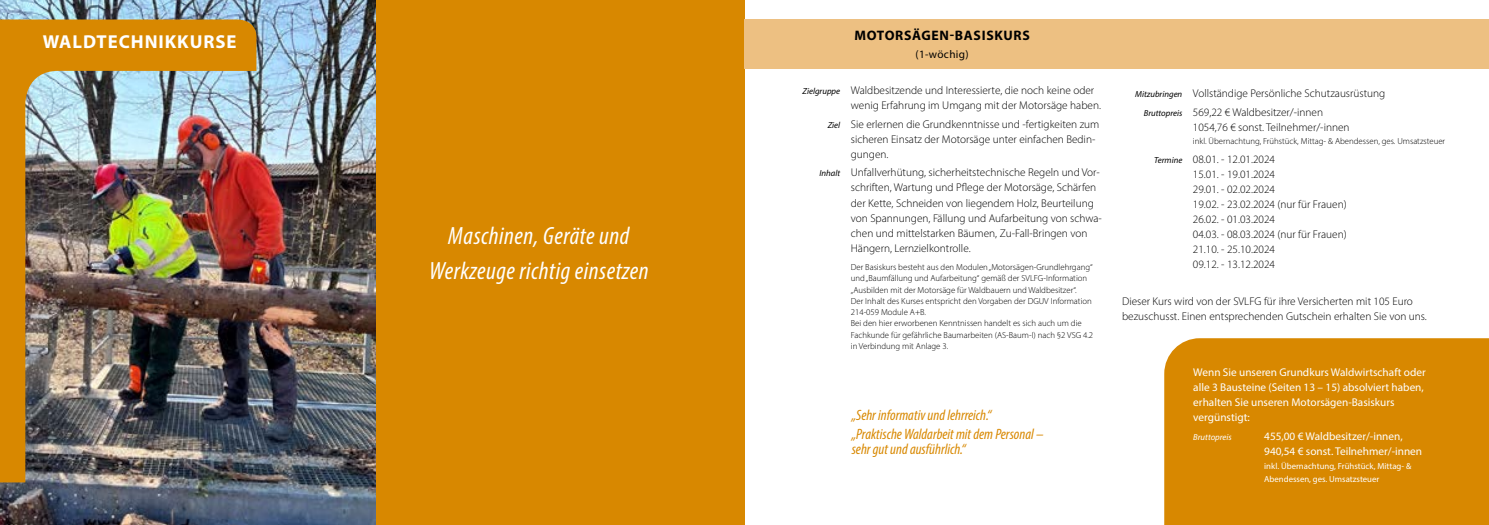
<style>
.page{position:relative;width:1489px;height:525px;background:#fff}
.page>*{position:absolute;margin:0;border:0;box-sizing:border-box;transform-origin:0 0}
.t1{font:italic condensed 25px/35px "Myriad Pro";letter-spacing:.02em;color:#fff;text-align:center}
.t2{font:700 18.75px "Myriad Pro";letter-spacing:.05em;color:#fff}
.t3{font:italic condensed 15px/18.5px "Myriad Pro";color:#d88800}
.t4{font:700 13.75px "Myriad Pro";letter-spacing:.05em;color:#000}
.t5{font:300 11.25px/15px "Myriad Pro";color:#000}
.t6{font:11.25px/15px "Myriad Pro";color:#fff}
.t7{font:11.25px "Myriad Pro";letter-spacing:.03em;color:#000}
.t8{font:300 8.75px/11.2px "Myriad Pro";color:#000}
.t9{font:8.75px/13.8px "Myriad Pro";color:#fff}
.t10{font:italic 8.75px "Myriad Pro";color:#fff}
.s1{font-weight:400;font-style:italic;font-size:8.75px}
</style>
<div class="page">
<div style="left:367px;top:0;width:377px;height:524px;background:#d88800"></div>
<img style="left:0;top:0;width:376px;height:524px">
<img style="left:0;top:19px;width:256px;height:463px">
<div style="left:744px;top:19px;width:744px;height:50px;background:#edc082"></div>
<div style="left:1164px;top:338px;width:324px;height:186px;background:#d88800"></div>
<h2 class="t2" style="left:43px;top:29px;width:195px">WALDTECHNIKKURSE</h2>
<h1 class="t1" style="left:429px;top:218px;width:221px">Maschinen, Geräte und<br>Werkzeuge richtig einsetzen</h1>
<p class="t4" style="left:854px;top:27px;width:177px">MOTORSÄGEN-BASISKURS</p>
<p class="t7" style="left:915px;top:47px;width:55px">(1-wöchig)</p>
<p class="t5" style="left:850px;top:83px;width:252px;text-indent:-48px"><span class="s1">Zielgruppe</span> Waldbesitzende und Interessierte, die noch keine oder wenig Erfahrung im Umgang mit der Motorsäge haben.</p>
<p class="t5" style="left:850px;top:116px;width:250px;text-indent:-23px"><span class="s1">Ziel</span> Sie erlernen die Grundkenntnisse und -fertigkeiten zum sicheren Einsatz der Motorsäge unter einfachen Bedin&shy;gungen.</p>
<p class="t5" style="left:850px;top:165px;width:252px;text-indent:-31px"><span class="s1">Inhalt</span> Unfallverhütung, sicherheitstechnische Regeln und Vor&shy;schriften, Wartung und Pflege der Motorsäge, Schärfen der Kette, Schneiden von liegendem Holz, Beurteilung von Spannungen, Fällung und Aufarbeitung von schwa&shy;chen und mittelstarken Bäumen, Zu-Fall-Bringen von Hängern, Lernzielkontrolle.</p>
<p class="t8" style="left:850px;top:261px;width:244px">Der Basiskurs besteht aus den Modulen „Motorsägen-Grundlehrgang“ und „Baumfällung und Aufarbeitung“ gemäß der SVLFG-Information „Ausbilden mit der Motorsäge für Waldbauern und Waldbesitzer“.<br>Der Inhalt des Kurses entspricht den Vorgaben der DGUV Information 214-059 Module A+B.<br>Bei den hier erworbenen Kenntnissen handelt es sich auch um die Fachkunde für gefährliche Baumarbeiten (AS-Baum-I) nach §2 VSG 4.2 in Verbindung mit Anlage 3.</p>
<h3 class="t3" style="left:851px;top:405px;width:193px">„Sehr informativ und lehrreich.“ „Praktische Waldarbeit mit dem Personal –</h3>
<h3 class="t3" style="left:851px;top:439px;width:116px">sehr gut und ausführlich.“</h3>
<p class="t5" style="left:1143px;top:84px;width:243px;line-height:18.5px;text-indent:-9px"><span class="s1">Mitzubringen</span> Vollständige Persönliche Schutzausrüstung<br><span class="s1">Bruttopreis</span> 569,22 € Waldbesitzer/-innen</p>
<p class="t5" style="left:1192px;top:119px;width:158px">1054,76 € sonst. Teilnehmer/-innen</p>
<p class="t8" style="left:1192px;top:136px;width:254px">inkl. Übernachtung, Frühstück, Mittag- &amp; Abendessen, ges. Umsatzsteuer</p>
<p class="t5" style="left:1192px;top:152px;width:155px;text-indent:-39px"><span class="s1">Termine</span> 08.01. - 12.01.2024<br>15.01. - 19.01.2024<br>29.01. - 02.02.2024<br>19.02. - 23.02.2024 (nur für Frauen)<br>26.02. - 01.03.2024<br>04.03. - 08.03.2024 (nur für Frauen)<br>21.10. - 25.10.2024<br>09.12. - 13.12.2024</p>
<p class="t5" style="left:1121px;top:294px;width:306px">Dieser Kurs wird von der SVLFG für ihre Versicherten mit 105 Euro bezuschusst. Einen entsprechenden Gutschein erhalten Sie von uns.</p>
<p class="t6" style="left:1193px;top:364px;width:234px">Wenn Sie unseren Grundkurs Waldwirtschaft oder alle 3 Bausteine (Seiten 13 – 15) absolviert haben, erhalten Sie unseren Motorsägen-Basiskurs vergünstigt:</p>
<p class="t10" style="left:1193px;top:431px;width:40px">Bruttopreis</p>
<p class="t6" style="left:1264px;top:428px;width:159px">455,00 € Waldbesitzer/-innen,<br>940,54 € sonst. Teilnehmer/-innen</p>
<p class="t9" style="left:1264px;top:458px;width:149px">inkl. Übernachtung, Frühstück, Mittag- &amp;<br>Abendessen, ges. Umsatzsteuer</p>
</div>
